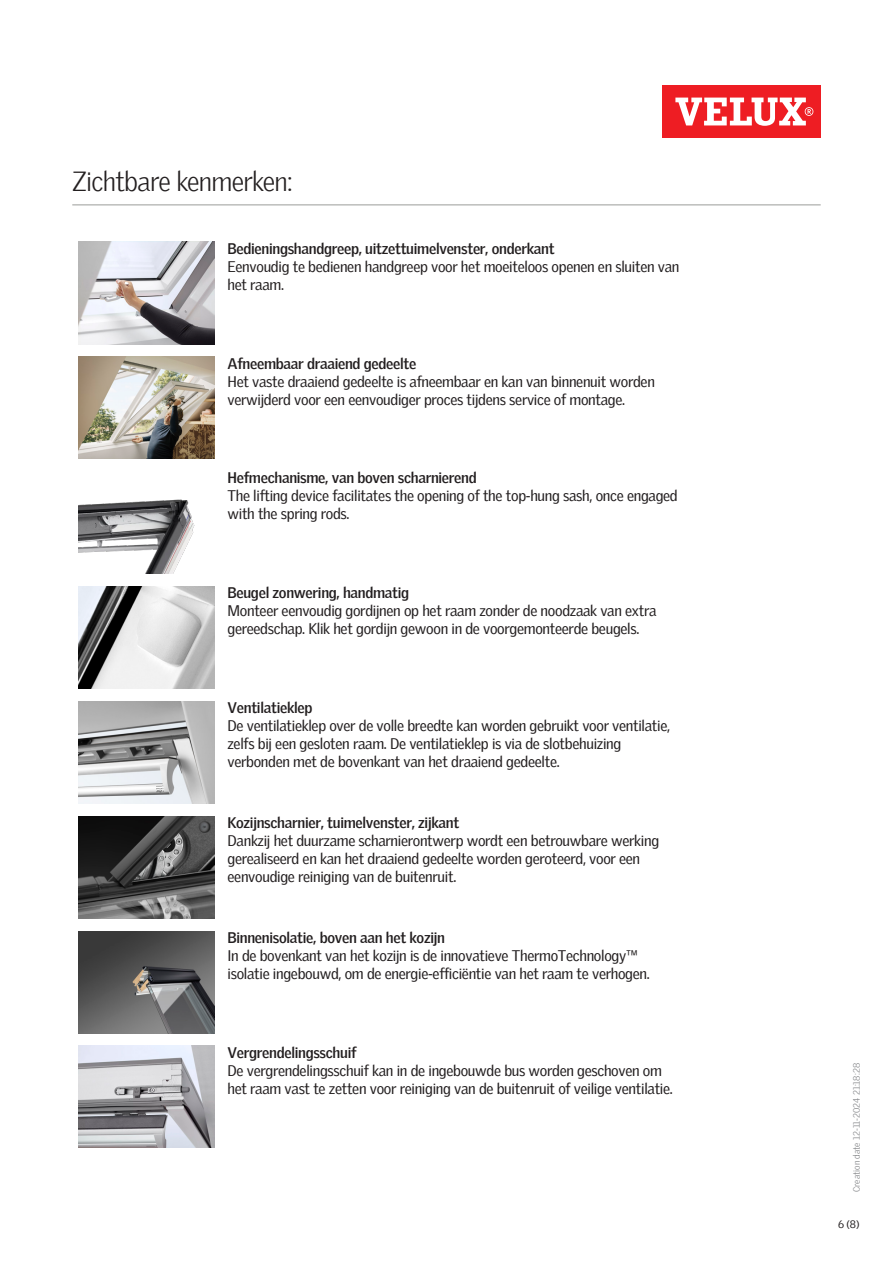
<style>
.page{position:relative;width:893px;height:1263px;background:#fff}
.page>*{position:absolute;margin:0;border:0;box-sizing:border-box;transform-origin:0 0}
.Headline_With_Line_B{font:300 27px "Velux Gothic";letter-spacing:-.025em;color:#231f20}
.Body_Heading{font:15px/18px "Velux Gothic";letter-spacing:-.02em;color:#231f20}
.t1{font:10.5px "Velux Gothic";color:#231f20}
.t2{font:300 9px "Velux Gothic";color:#7c7e81}
.s1{font-weight:700}
</style>
<div class="page">
<div style="left:662px;top:85px;width:159px;height:53px;background:#ee1d23"></div>
<svg style="left:675px;top:98px;width:138px;height:28px"></svg>
<hr style="left:72px;top:204px;width:749px;height:2px;background:#bcbdbb">
<img style="left:79px;top:242px;width:136px;height:102px">
<img style="left:79px;top:357px;width:136px;height:102px">
<img style="left:79px;top:499px;width:116px;height:75px">
<img style="left:79px;top:586px;width:136px;height:103px">
<img style="left:79px;top:701px;width:136px;height:102px">
<img style="left:79px;top:816px;width:136px;height:102px">
<img style="left:79px;top:931px;width:136px;height:102px">
<img style="left:79px;top:1046px;width:136px;height:102px">
<p class="Headline_With_Line_B" style="left:72px;top:161px;width:222px">Zichtbare kenmerken:</p>
<p class="Body_Heading" style="left:227px;top:238px;width:453px"><span class="s1">Bedieningshandgreep, uitzettuimelvenster, onderkant<br></span>Eenvoudig te bedienen handgreep voor het moeiteloos openen en sluiten van het raam.</p>
<p class="Body_Heading" style="left:227px;top:353px;width:429px"><span class="s1">Afneembaar draaiend gedeelte<br></span>Het vaste draaiend gedeelte is afneembaar en kan van binnenuit worden verwijderd voor een eenvoudiger proces tijdens service of montage.</p>
<p class="Body_Heading" style="left:227px;top:468px;width:452px"><span class="s1">Hefmechanisme, van boven scharnierend<br></span>The lifting device facilitates the opening of the top-hung sash, once engaged with the spring rods.</p>
<p class="Body_Heading" style="left:227px;top:582px;width:430px"><span class="s1">Beugel zonwering, handmatig<br></span>Monteer eenvoudig gordijnen op het raam zonder de noodzaak van extra gereedschap. Klik het gordijn gewoon in de voorgemonteerde beugels.</p>
<p class="Body_Heading" style="left:227px;top:697px;width:444px"><span class="s1">Ventilatieklep<br></span>De ventilatieklep over de volle breedte kan worden gebruikt voor ventilatie, zelfs bij een gesloten raam. De ventilatieklep is via de slotbehuizing verbonden met de bovenkant van het draaiend gedeelte.</p>
<p class="Body_Heading" style="left:227px;top:812px;width:433px"><span class="s1">Kozijnscharnier, tuimelvenster, zijkant<br></span>Dankzij het duurzame scharnierontwerp wordt een betrouwbare werking gerealiseerd en kan het draaiend gedeelte worden geroteerd, voor een eenvoudige reiniging van de buitenruit.</p>
<p class="Body_Heading" style="left:227px;top:927px;width:424px"><span class="s1">Binnenisolatie, boven aan het kozijn<br></span>In de bovenkant van het kozijn is de innovatieve ThermoTechnology™ isolatie ingebouwd, om de energie-efficiëntie van het raam te verhogen.</p>
<p class="Body_Heading" style="left:227px;top:1042px;width:447px"><span class="s1">Vergrendelingsschuif<br></span>De vergrendelingsschuif kan in de ingebouwde bus worden geschoven om het raam vast te zetten voor reiniging van de buitenruit of veilige ventilatie.</p>
<p class="t2" style="left:850px;top:1192px;width:130px;rotate:-90deg">Creation date 12-11-2024 21:18:28</p>
<p class="t1" style="left:838px;top:1216px;width:23px">6 (8)</p>
</div>
